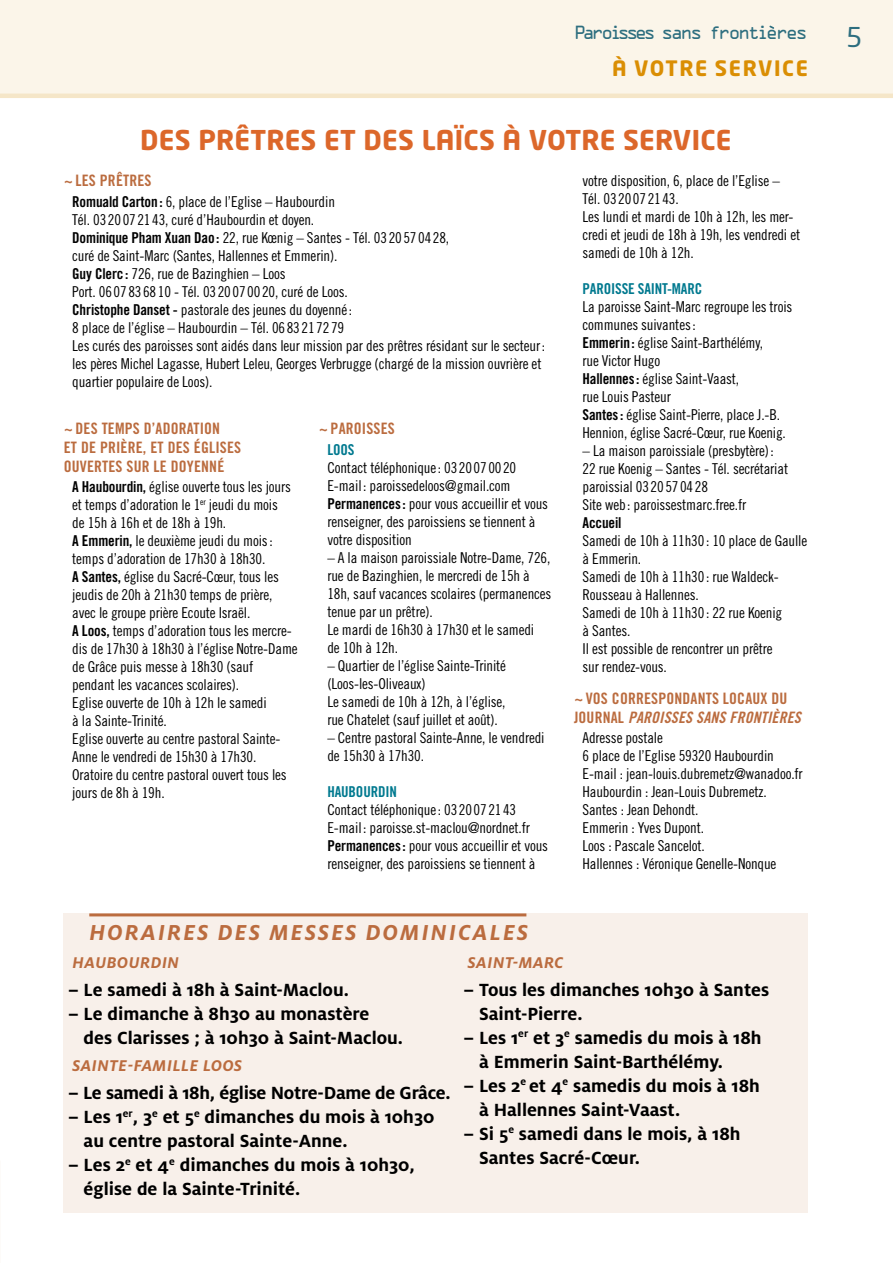
<style>
.page{position:relative;width:893px;height:1263px;background:#fff}
.page>*{position:absolute;margin:0;border:0;box-sizing:border-box;transform-origin:0 0}
.t1{font:700 27px "Neo Tech";letter-spacing:.01em;color:#dc672a}
.t2{font:27px "Neo Tech";color:#2d6e7f}
.t3{font:italic 700 24px "Milo OT";letter-spacing:.09em;color:#bb6c3f}
.t4{font:700 21px "Neo Tech";letter-spacing:.08em;color:#da8e03}
.t5{font:700 19.5px/24px "Milo OT";color:#000}
.t6{font:italic 700 17.25px "Milo OT";letter-spacing:.03em;color:#bb6c3f}
.t7{font:17.1px "OCRA A";letter-spacing:-.16em;color:#2d6e7f}
.t8{font:15.75px/18.9px "Trade Gothic Bold Cond Twenty";letter-spacing:.01em;color:#bb6c3f}
.t9{font:15.75px "Trade Gothic Bold Cond Twenty Obl";letter-spacing:.01em;color:#bb6c3f}
.t10{font:15px/18px "Trade Gothic Cond Eighteen";letter-spacing:-.01em;color:#000}
.t11{font:15px "Trade Gothic Bold Cond Twenty";letter-spacing:-.01em;color:#00798f}
.t12{font:15px "Trade Gothic Bold Cond Twenty";letter-spacing:-.01em;color:#000}
.s1{font-family:"Trade Gothic Bold Cond Twenty"}
</style>
<div class="page">
<div style="left:0;top:0;width:893px;height:94px;background:#fbf5e9"></div>
<hr style="left:0;top:94px;width:893px;height:4px;background:#f5e6c8">
<svg style="left:769px;top:26px;width:5px;height:3px"></svg>
<div style="left:64px;top:913px;width:744px;height:300px;background:#f8f0ea"></div>
<hr style="left:89px;top:913px;width:437px;height:3px;background:#bb6c3f">
<p class="t7" style="left:574px;top:26px;width:235px">Paroisses sans frontieres</p>
<h1 class="t2" style="left:846px;top:20px;width:18px">5</h1>
<h3 class="t4" style="left:612px;top:55px;width:197px">À VOTRE SERVICE</h3>
<h1 class="t1" style="left:140px;top:122px;width:593px">DES PRÊTRES ET DES LAÏCS À VOTRE SERVICE</h1>
<p class="t8" style="left:64px;top:171px;width:89px">~LES PRÊTRES</p>
<p class="t10" style="left:72px;top:192px;width:474px"><span class="s1">Romuald Carton:</span> 6, place de l’Eglise – Haubourdin<br>Tél. 0320072143, curé d’Haubourdin et doyen.<br><span class="s1">Dominique Pham Xuan Dao:</span> 22, rue Kœnig – Santes - Tél. 0320570428,<br>curé de Saint-Marc (Santes, Hallennes et Emmerin).<br><span class="s1">Guy Clerc:</span> 726, rue de Bazinghien – Loos<br>Port. 0607836810 - Tél. 0320070020, curé de Loos.<br><span class="s1">Christophe Danset -</span> pastorale des jeunes du doyenné:<br>8 place de l’église – Haubourdin – Tél. 0683217279<br>Les curés des paroisses sont aidés dans leur mission par des prêtres résidant sur le secteur: les pères Michel Lagasse, Hubert Leleu, Georges Verbrugge (chargé de la mission ouvrière et quartier populaire de Loos).</p>
<p class="t8" style="left:64px;top:419px;width:179px">~DES TEMPS D’ADORATION<br>ET DE PRIÈRE, ET DES ÉGLISES<br>OUVERTES SUR LE DOYENNÉ</p>
<p class="t10" style="left:72px;top:478px;width:227px"><span class="s1">A Haubourdin,</span> église ouverte tous les jours et temps d’adoration le 1<sup>er</sup> jeudi du mois<br>de 15h à 16h et de 18h à 19h.<br><span class="s1">A Emmerin,</span> le deuxième jeudi du mois: temps d’adoration de 17h30 à 18h30.<br><span class="s1">A Santes,</span> église du Sacré-Cœur, tous les jeudis de 20h à 21h30 temps de prière, avec le groupe prière Ecoute Israël.<br><span class="s1">A Loos,</span> temps d’adoration tous les mercre&shy;dis de 17h30 à 18h30 à l’église Notre-Dame de Grâce puis messe à 18h30 (sauf pendant les vacances scolaires).<br>Eglise ouverte de 10h à 12h le samedi<br>à la Sainte-Trinité.<br>Eglise ouverte au centre pastoral Sainte-Anne le vendredi de 15h30 à 17h30.<br>Oratoire du centre pastoral ouvert tous les jours de 8h à 19h.</p>
<p class="t8" style="left:319px;top:419px;width:77px">~PAROISSES</p>
<p class="t11" style="left:327px;top:440px;width:29px">LOOS</p>
<p class="t10" style="left:327px;top:458px;width:222px">Contact téléphonique: 0320070020<br>E-mail: paroissedeloos@gmail.com <span class="s1">Permanences:</span> pour vous accueillir et vous renseigner, des paroissiens se tiennent à votre disposition</p>
<p class="t10" style="left:327px;top:548px;width:225px">– A la maison paroissiale Notre-Dame, 726, rue de Bazinghien, le mercredi de 15h à<br>18h, sauf vacances scolaires (permanences tenue par un prêtre).<br>Le mardi de 16h30 à 17h30 et le samedi<br>de 10h à 12h.</p>
<p class="t10" style="left:327px;top:656px;width:180px">– Quartier de l’église Sainte-Trinité (Loos-les-Oliveaux)<br>Le samedi de 10h à 12h, à l’église, rue Chatelet (sauf juillet et août).</p>
<p class="t10" style="left:327px;top:728px;width:219px">– Centre pastoral Sainte-Anne, le vendredi de 15h30 à 17h30.</p>
<p class="t11" style="left:327px;top:782px;width:71px">HAUBOURDIN</p>
<p class="t10" style="left:327px;top:800px;width:222px">Contact téléphonique: 0320072143<br>E-mail: paroisse.st-maclou@nordnet.fr <span class="s1">Permanences:</span> pour vous accueillir et vous renseigner, des paroissiens se tiennent à</p>
<p class="t10" style="left:583px;top:172px;width:219px">votre disposition, 6, place de l’Eglise –<br>Tél. 0320072143.<br>Les lundi et mardi de 10h à 12h, les mer&shy;credi et jeudi de 18h à 19h, les vendredi et samedi de 10h à 12h.</p>
<p class="t11" style="left:583px;top:280px;width:121px">PAROISSE SAINT-MARC</p>
<p class="t10" style="left:583px;top:298px;width:211px">La paroisse Saint-Marc regroupe les trois communes suivantes:<br><span class="s1">Emmerin:</span> église Saint-Barthélémy,<br>rue Victor Hugo<br><span class="s1">Hallennes:</span> église Saint-Vaast,<br>rue Louis Pasteur<br><span class="s1">Santes:</span> église Saint-Pierre, place J.-B.<br>Hennion, église Sacré-Cœur, rue Koenig.</p>
<p class="t10" style="left:583px;top:442px;width:207px">– La maison paroissiale (presbytère):<br>22 rue Koenig – Santes - Tél. secrétariat paroissial 0320570428<br>Site web: paroissestmarc.free.fr</p>
<p class="t12" style="left:583px;top:514px;width:41px">Accueil</p>
<p class="t10" style="left:583px;top:532px;width:226px">Samedi de 10h à 11h30: 10 place de Gaulle à Emmerin.<br>Samedi de 10h à 11h30: rue Waldeck-<br>Rousseau à Hallennes.<br>Samedi de 10h à 11h30: 22 rue Koenig<br>à Santes.<br>Il est possible de rencontrer un prêtre<br>sur rendez-vous.</p>
<p class="t8" style="left:574px;top:689px;width:215px">~VOS CORRESPONDANTS LOCAUX DU</p>
<p class="t9" style="left:574px;top:707px;width:228px"><span class="s1">JOURNAL</span> PAROISSES SANS FRONTIÈRES</p>
<p class="t10" style="left:583px;top:728px;width:222px">Adresse postale<br>6 place de l’Eglise 59320 Haubourdin<br>E-mail : jean-louis.dubremetz@wanadoo.fr<br>Haubourdin : Jean-Louis Dubremetz.<br>Santes : Jean Dehondt.<br>Emmerin : Yves Dupont.<br>Loos : Pascale Sancelot.<br>Hallennes : Véronique Genelle-Nonque</p>
<h2 class="t3" style="left:89px;top:918px;width:440px">HORAIRES DES MESSES DOMINICALES</h2>
<p class="t6" style="left:72px;top:952px;width:108px">HAUBOURDIN</p>
<h3 class="t5" style="left:68px;top:978px;width:282px">– Le samedi à 18h à Saint-Maclou.</h3>
<h3 class="t5" style="left:84px;top:1002px;width:321px;text-indent:-16px">– Le dimanche à 8h30 au monastère<br>des Clarisses ; à 10h30 à Saint-Maclou.</h3>
<p class="t6" style="left:72px;top:1056px;width:171px">SAINTE-FAMILLE LOOS</p>
<h3 class="t5" style="left:68px;top:1081px;width:384px">– Le samedi à 18h, église Notre-Dame de Grâce.</h3>
<h3 class="t5" style="left:84px;top:1105px;width:352px;text-indent:-16px">– Les 1<sup>er</sup>, 3<sup>e</sup> et 5<sup>e</sup> dimanches du mois à 10h30 au centre pastoral Sainte-Anne.</h3>
<h3 class="t5" style="left:84px;top:1153px;width:333px;text-indent:-16px">– Les 2<sup>e</sup> et 4<sup>e</sup> dimanches du mois à 10h30, église de la Sainte-Trinité.</h3>
<p class="t6" style="left:468px;top:952px;width:97px">SAINT-MARC</p>
<h3 class="t5" style="left:479px;top:978px;width:292px;text-indent:-16px">– Tous les dimanches 10h30 à Santes<br>Saint-Pierre.</h3>
<h3 class="t5" style="left:479px;top:1026px;width:284px;text-indent:-16px">– Les 1<sup>er</sup> et 3<sup>e</sup> samedis du mois à 18h à Emmerin Saint-Barthélémy.</h3>
<h3 class="t5" style="left:479px;top:1074px;width:282px;text-indent:-16px">– Les 2<sup>e</sup> et 4<sup>e</sup> samedis du mois à 18h à Hallennes Saint-Vaast.</h3>
<h3 class="t5" style="left:479px;top:1122px;width:263px;text-indent:-16px">– Si 5<sup>e</sup> samedi dans le mois, à 18h<br>Santes Sacré-Cœur.</h3>
</div>
